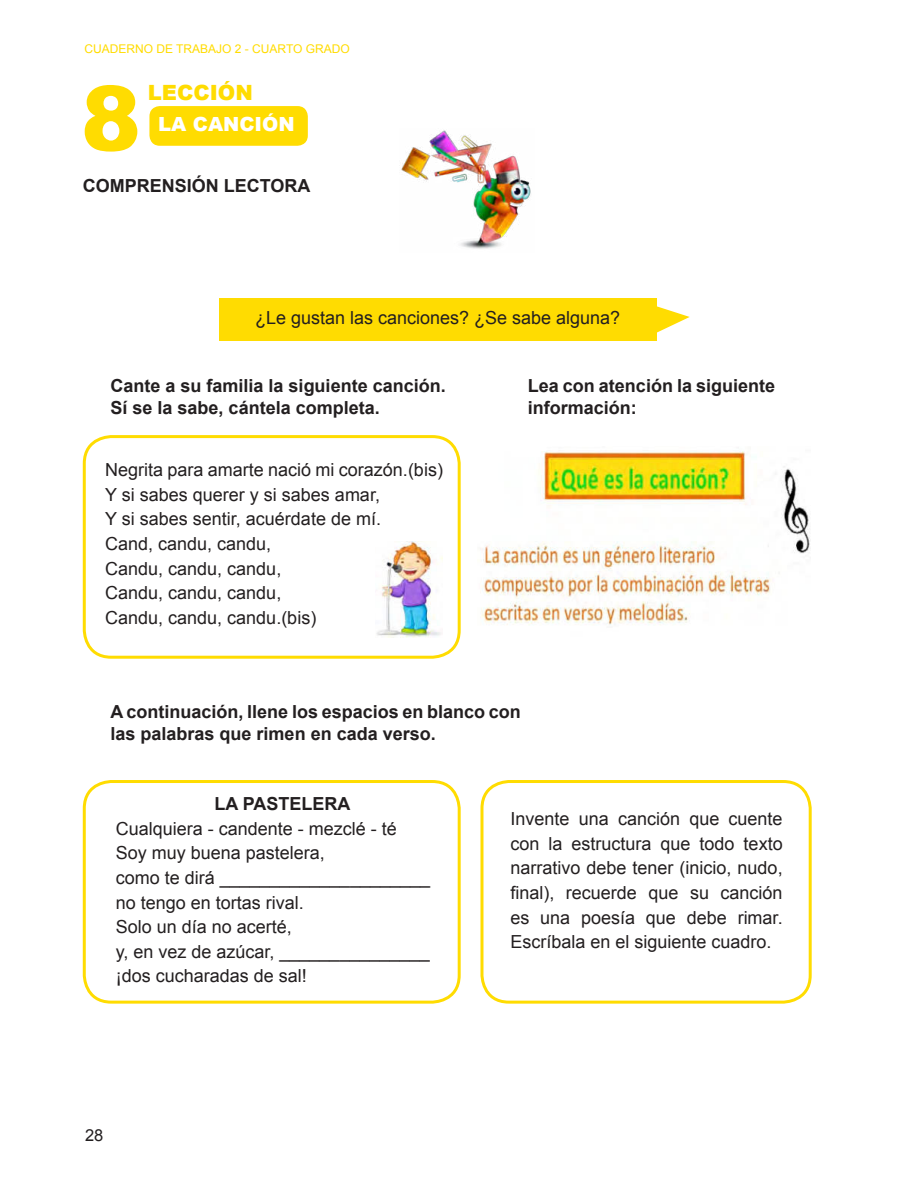
<style>
.page{position:relative;width:918px;height:1188px;background:#fff}
.page>*{position:absolute;margin:0;border:0;box-sizing:border-box;transform-origin:0 0}
.t1{font:900 90px "Arial";color:#ffdc01}
.t2{font:900 21px "Arial";color:#ffdc01}
.t3{font:900 19.5px "Arial";color:#fff}
.t4{font:18px/24.6px "Arial";color:#231f20}
.t5{font:700 18px/21.6px "Arial";color:#231f20}
.t6{font:16.5px "Arial";color:#231f20}
.t7{font:12px "Arial";color:#ffdc01}
</style>
<div class="page">
<div style="left:219px;top:298px;width:438px;height:42px;background:#ffdc01"></div>
<svg style="left:657px;top:306px;width:33px;height:27px"></svg>
<img style="left:481px;top:451px;width:329px;height:174px">
<div style="left:83px;top:435px;width:378px;height:224px;border:3px solid #ffdc01;border-radius:27px"></div>
<img style="left:376px;top:541px;width:66px;height:96px">
<div style="left:83px;top:780px;width:378px;height:224px;border:3px solid #ffdc01;border-radius:27px"></div>
<div style="left:480px;top:780px;width:332px;height:224px;border:3px solid #ffdc01;border-radius:27px"></div>
<div style="left:149px;top:106px;width:159px;height:40px;background:#ffdc01;border-radius:10px"></div>
<img style="left:401px;top:130px;width:130px;height:119px">
<p class="t7" style="left:85px;top:45px;width:267px">CUADERNO DE TRABAJO 2 - CUARTO GRADO</p>
<h1 class="t1" style="left:81px;top:67px;width:62px">8</h1>
<p class="t2" style="left:148px;top:81px;width:107px">LECCIÓN</p>
<p class="t3" style="left:158px;top:113px;width:138px">LA CANCIÓN</p>
<p class="t5" style="left:83px;top:175px;width:229px">COMPRENSIÓN LECTORA</p>
<p class="t4" style="left:255px;top:307px;width:367px">¿Le gustan las canciones? ¿Se sabe alguna?</p>
<p class="t5" style="left:111px;top:375px;width:337px">Cante a su familia la siguiente canción.<br>Sí se la sabe, cántela completa.</p>
<p class="t4" style="left:105px;top:459px;width:339px">Negrita para amarte nació mi corazón.(bis)<br>Y si sabes querer y si sabes amar,<br>Y si sabes sentir, acuérdate de mí.<br>Cand, candu, candu,<br>Candu, candu, candu,<br>Candu, candu, candu,<br>Candu, candu, candu.(bis)</p>
<p class="t5" style="left:528px;top:375px;width:249px">Lea con atención la siguiente información:</p>
<p class="t5" style="left:111px;top:701px;width:412px">A continuación, llene los espacios en blanco con las palabras que rimen en cada verso.</p>
<p class="t5" style="left:214px;top:793px;width:137px">LA PASTELERA</p>
<p class="t4" style="left:116px;top:818px;width:316px">Cualquiera - candente - mezclé - té<br>Soy muy buena pastelera,<br>como te dirá _____________________ no tengo en tortas rival.<br>Solo un día no acerté,<br>y, en vez de azúcar, _______________ ¡dos cucharadas de sal!</p>
<p class="t4" style="left:510px;top:808px;width:274px;text-align:justify">Invente una canción que cuente con la estructura que todo texto narrativo debe tener (inicio, nudo, final), recuerde que su canción es una poesía que debe rimar.<br>Escríbala en el siguiente cuadro.</p>
<p class="t6" style="left:85px;top:1129px;width:20px">28</p>
</div>
